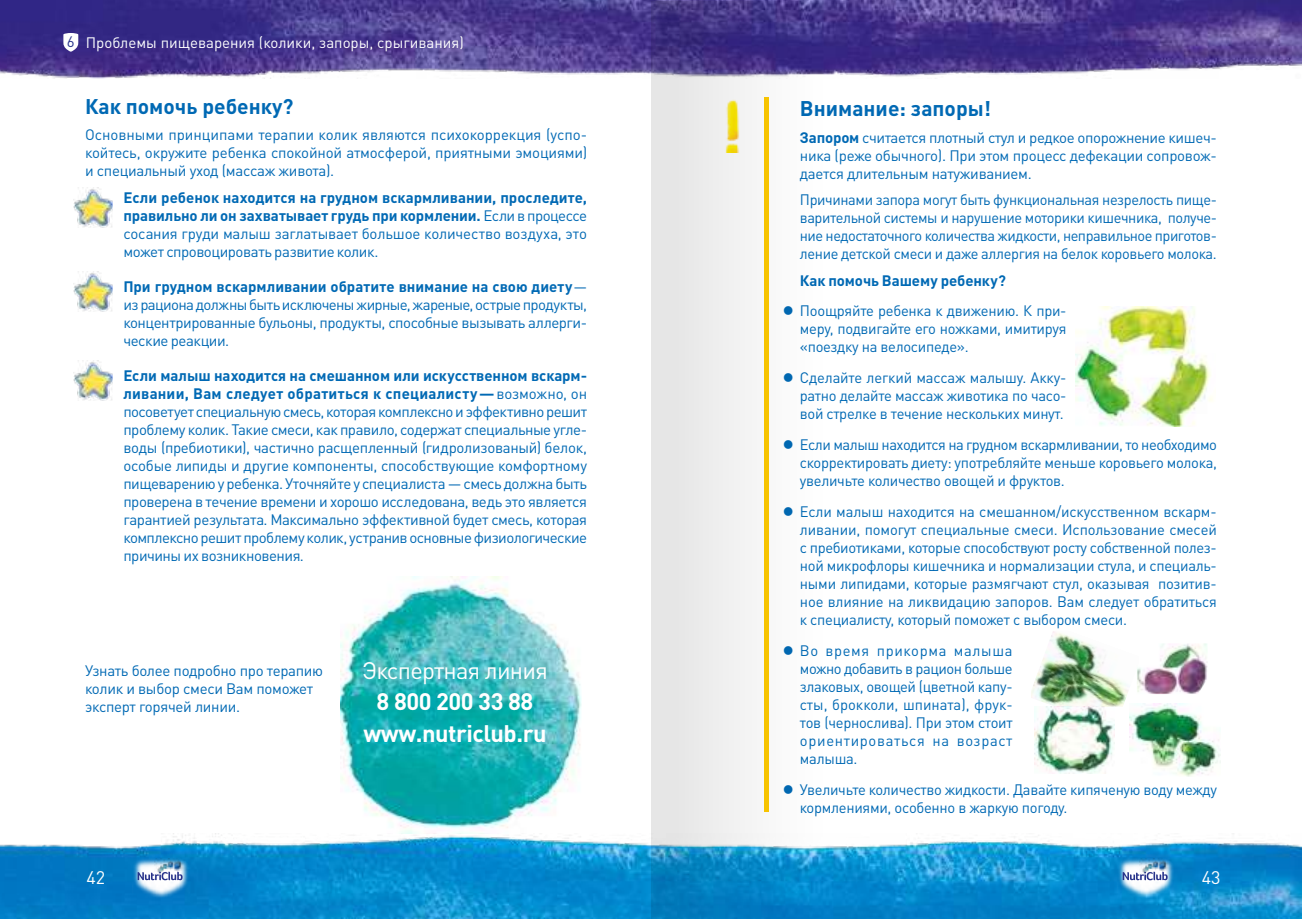
<style>
.page{position:relative;width:1302px;height:919px;background:#fff}
.page>*{position:absolute;margin:0;border:0;box-sizing:border-box;transform-origin:0 0}
.t1{font:700 23.7px/31.8px "DIN Pro";letter-spacing:-.02em;color:#fff;text-align:center}
.t2{font:23.7px "DIN Pro";letter-spacing:-.03em;color:#fff}
.t3{font:700 21px "DIN Pro";color:#0069b4}
.t4{font:18px "DIN Pro";color:#fff}
.t5{font:15px/18px "DIN Pro";letter-spacing:-.02em;color:#0069b4;text-align:justify}
.t6{font:15px "DIN Pro";color:#fff}
.t7{font:700 15px "DIN Pro";letter-spacing:-.005em;color:#0069b4}
.s1{color:#28348b}
.s2{font-weight:700}
</style>
<div class="page">
<img style="left:0;top:833px;width:1301px;height:85px">
<img style="left:1117px;top:857px;width:57px;height:41px">
<img style="left:1139px;top:858px;width:31px;height:16px">
<svg style="left:1122px;top:871px;width:45px;height:9px"></svg>
<img style="left:132px;top:857px;width:57px;height:41px">
<img style="left:155px;top:858px;width:31px;height:16px">
<svg style="left:138px;top:871px;width:44px;height:9px"></svg>
<img style="left:0;top:0;width:1301px;height:78px">
<svg style="left:63px;top:33px;width:15px;height:19px"></svg>
<img style="left:340px;top:576px;width:241px;height:257px">
<img style="left:74px;top:187px;width:39px;height:40px">
<img style="left:74px;top:271px;width:39px;height:40px">
<img style="left:74px;top:360px;width:39px;height:40px">
<img style="left:1031px;top:631px;width:97px;height:75px">
<img style="left:1129px;top:703px;width:90px;height:73px">
<img style="left:1034px;top:706px;width:80px;height:67px">
<img style="left:1075px;top:306px;width:138px;height:120px">
<img style="left:1137px;top:643px;width:70px;height:51px">
<svg style="left:651px;top:1px;width:199px;height:917px"></svg>
<svg style="left:784px;top:306px;width:8px;height:9px"></svg>
<svg style="left:784px;top:373px;width:8px;height:9px"></svg>
<svg style="left:784px;top:440px;width:8px;height:9px"></svg>
<svg style="left:784px;top:507px;width:8px;height:8px"></svg>
<svg style="left:784px;top:645px;width:8px;height:9px"></svg>
<svg style="left:784px;top:784px;width:8px;height:9px"></svg>
<p class="t6" style="left:67px;top:32px;width:398px"><span class="s1">6</span> Проблемы пищеварения (колики, запоры, срыгивания)</p>
<h2 class="t3" style="left:85px;top:92px;width:210px">Как помочь ребенку?</h2>
<p class="t5" style="left:85px;top:125px;width:503px">Основными принципами терапии колик являются психокоррекция (успо&shy;койтесь, окружите ребенка спокойной атмосферой, приятными эмоциями) и специальный уход (массаж живота).</p>
<p class="t5" style="left:123px;top:188px;width:465px"><span class="s2">Если ребенок находится на грудном вскармливании, проследите, правильно ли он захватывает грудь при кормлении.</span> Если в процессе сосания груди малыш заглатывает большое количество воздуха, это может спровоцировать развитие колик.</p>
<p class="t5" style="left:123px;top:277px;width:465px"><span class="s2">При грудном вскармливании обратите внимание на свою диету</span>— из рациона должны быть исключены жирные, жареные, острые продукты, концентрированные бульоны, продукты, способные вызывать аллерги&shy;ческие реакции.</p>
<p class="t5" style="left:123px;top:366px;width:465px"><span class="s2">Если малыш находится на смешанном или искусственном вскарм&shy;ливании, Вам следует обратиться к специалисту—</span>возможно, он посоветует специальную смесь, которая комплексно и эффективно решит проблему колик. Такие смеси, как правило, содержат специальные угле&shy;воды (пребиотики), частично расщепленный (гидролизованый) белок, особые липиды и другие компоненты, способствующие комфортному пищеварению у ребенка. Уточняйте у специалиста — смесь должна быть проверена в течение времени и хорошо исследована, ведь это является гарантией результата. Максимально эффективной будет смесь, которая комплексно решит проблему колик, устранив основные физиологические причины их возникновения.</p>
<p class="t5" style="left:85px;top:661px;width:239px;text-align:left">Узнать более подробно про терапию колик и выбор смеси Вам поможет эксперт горячей линии.</p>
<h1 class="t2" style="left:362px;top:654px;width:187px">Экспертная линия</h1>
<h1 class="t1" style="left:363px;top:685px;width:185px">8 800 200 33 88 www.nutriclub.ru</h1>
<h2 class="t3" style="left:799px;top:94px;width:193px">Внимание: запоры!</h2>
<p class="t5" style="left:799px;top:127px;width:418px"><span class="s2">Запором</span> считается плотный стул и редкое опорожнение кишеч&shy;ника (реже обычного). При этом процесс дефекации сопровож&shy;дается длительным натуживанием.</p>
<p class="t5" style="left:799px;top:190px;width:418px">Причинами запора могут быть функциональная незрелость пище&shy;варительной системы и нарушение моторики кишечника, получе&shy;ние недостаточного количества жидкости, неправильное приготов&shy;ление детской смеси и даже аллергия на белок коровьего молока.</p>
<p class="t7" style="left:799px;top:270px;width:207px">Как помочь Вашему ребенку?</p>
<p class="t5" style="left:799px;top:301px;width:268px">Поощряйте ребенка к движению. К при&shy;меру, подвигайте его ножками, имитируя «поездку на велосипеде».</p>
<p class="t5" style="left:799px;top:368px;width:268px">Сделайте легкий массаж малышу. Акку&shy;ратно делайте массаж животика по часо&shy;вой стрелке в течение нескольких минут.</p>
<p class="t5" style="left:799px;top:435px;width:418px">Если малыш находится на грудном вскармливании, то необходимо скорректировать диету: употребляйте меньше коровьего молока, увеличьте количество овощей и фруктов.</p>
<p class="t5" style="left:799px;top:501px;width:418px">Если малыш находится на смешанном/искусственном вскарм&shy;ливании, помогут специальные смеси. Использование смесей с пребиотиками, которые способствуют росту собственной полез&shy;ной микрофлоры кишечника и нормализации стула, и специаль&shy;ными липидами, которые размягчают стул, оказывая позитив&shy;ное влияние на ликвидацию запоров. Вам следует обратиться к специалисту, который поможет с выбором смеси.</p>
<p class="t5" style="left:799px;top:640px;width:214px">Во время прикорма малыша можно добавить в рацион больше злаковых, овощей (цветной капу&shy;сты, брокколи, шпината), фрук&shy;тов (чернослива). При этом стоит ориентироваться на возраст малыша.</p>
<p class="t5" style="left:799px;top:779px;width:418px">Увеличьте количество жидкости. Давайте кипяченую воду между кормлениями, особенно в жаркую погоду.</p>
<p class="t4" style="left:86px;top:865px;width:20px">42</p>
<p class="t4" style="left:1201px;top:865px;width:20px">43</p>
</div>
